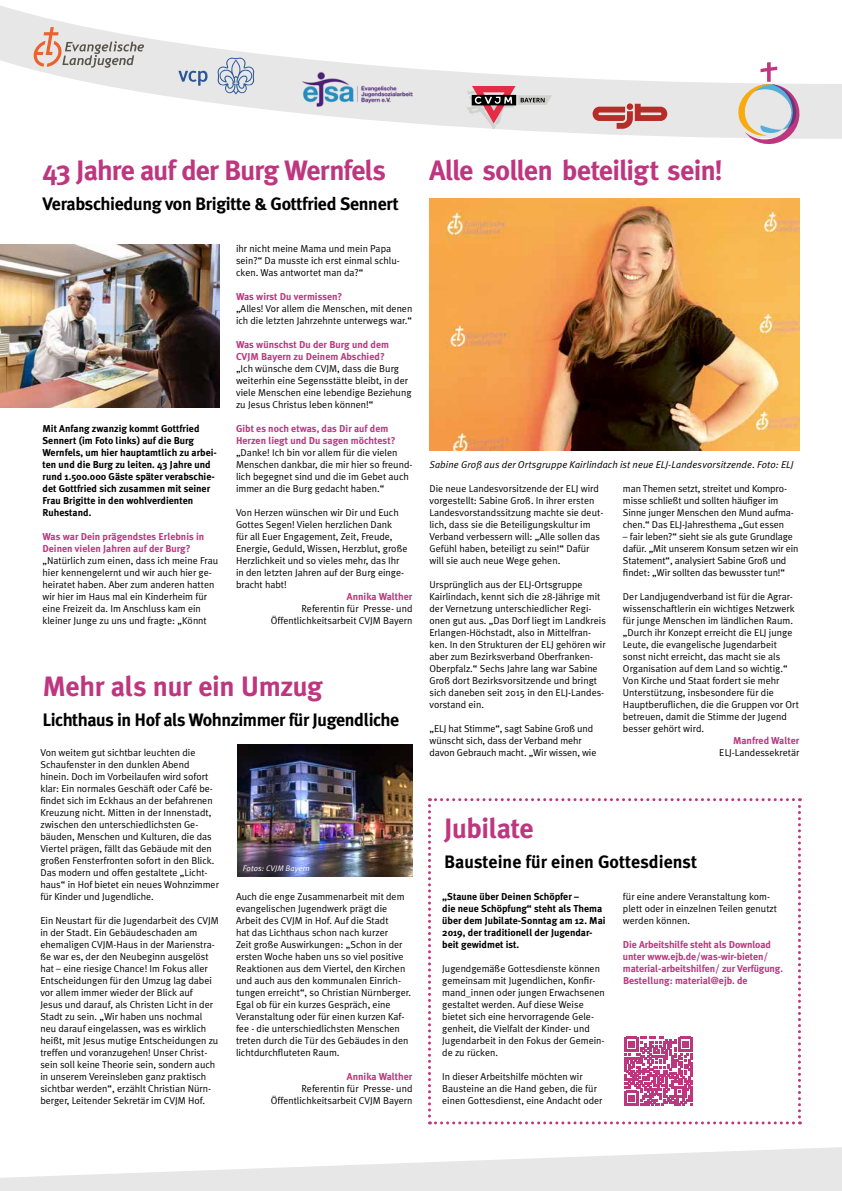
<style>
.page{position:relative;width:842px;height:1191px;background:#fff}
.page>*{position:absolute;margin:0;border:0;box-sizing:border-box;transform-origin:0 0}
.t1{font:700 28px "Meta Plus";letter-spacing:-.02em;color:#be367f}
.t2{font:700 28px "Meta";letter-spacing:-.01em;color:#be367f}
.t3{font:700 18px "Meta Plus";letter-spacing:-.02em;color:#000}
.t4{font:700 18px "Meta Plus";color:#000}
.t5{font:10px/12px "Meta Plus Normal";color:#000}
.t6{font:700 10px/12px "Meta Plus";color:#000}
.t7{font:700 10px/12px "Meta Plus";color:#be367f}
.t8{font:italic 10px "Meta Plus Normal";letter-spacing:.01em;color:#000}
.t9{font:italic 8px "Meta Plus Normal";letter-spacing:.015em;color:#fff}
</style>
<div class="page">
<svg style="left:0;top:1147px;width:842px;height:44px"></svg>
<img style="left:429px;top:198px;width:370px;height:252px">
<img style="left:0;top:244px;width:219px;height:163px">
<img style="left:238px;top:744px;width:174px;height:132px">
<svg style="left:99px;top:84px;width:743px;height:55px;fill:#e7e7e7"></svg>
<svg style="left:0;top:5px;width:734px;height:79px"></svg>
<svg style="left:217px;top:57px;width:38px;height:38px"></svg>
<svg style="left:178px;top:71px;width:30px;height:15px"></svg>
<svg style="left:34px;top:27px;width:110px;height:41px;background:#d6cbc6"></svg>
<svg style="left:593px;top:103px;width:74px;height:26px;background:#ce8a87"></svg>
<svg style="left:734px;top:62px;width:70px;height:83px"></svg>
<svg style="left:466px;top:86px;width:86px;height:43px;background:#c9b2b4"></svg>
<img style="left:302px;top:69px;width:110px;height:43px">
<svg style="left:428px;top:798px;width:373px;height:326px"></svg>
<h1 class="t1" style="left:43px;top:154px;width:345px">43 Jahre auf der Burg Wernfels</h1>
<h2 class="t3" style="left:43px;top:193px;width:358px">Verabschiedung von Brigitte &amp; Gottfried Sennert</h2>
<p class="t6" style="left:43px;top:422px;width:176px">Mit Anfang zwanzig kommt Gottfried Sennert (im Foto links) auf die Burg Wernfels, um hier hauptamtlich zu arbei&shy;ten und die Burg zu leiten. 43 Jahre und rund 1.500.000 Gäste später verabschie&shy;det Gottfried sich zusammen mit seiner Frau Brigitte in den wohlverdienten Ruhestand.</p>
<p class="t7" style="left:43px;top:530px;width:163px">Was war Dein prägendstes Erlebnis in<br>Deinen vielen Jahren auf der Burg?</p>
<p class="t5" style="left:43px;top:554px;width:177px">„Natürlich zum einen, dass ich meine Frau hier kennengelernt und wir auch hier ge&shy;heiratet haben. Aber zum anderen hatten wir hier im Haus mal ein Kinderheim für eine Freizeit da. Im Anschluss kam ein kleiner Junge zu uns und fragte: „Könnt</p>
<p class="t5" style="left:236px;top:242px;width:165px">ihr nicht meine Mama und mein Papa sein?“ Da musste ich erst einmal schlu&shy;cken. Was antwortet man da?“</p>
<p class="t7" style="left:236px;top:290px;width:108px">Was wirst Du vermissen?</p>
<p class="t5" style="left:236px;top:302px;width:178px">„Alles! Vor allem die Menschen, mit denen ich die letzten Jahrzehnte unterwegs war.“</p>
<p class="t7" style="left:236px;top:338px;width:155px">Was wünschst Du der Burg und dem<br>CVJM Bayern zu Deinem Abschied?</p>
<p class="t5" style="left:236px;top:362px;width:177px">„Ich wünsche dem CVJM, dass die Burg weiterhin eine Segensstätte bleibt, in der viele Menschen eine lebendige Beziehung zu Jesus Christus leben können!“</p>
<p class="t7" style="left:236px;top:422px;width:161px">Gibt es noch etwas, das Dir auf dem<br>Herzen liegt und Du sagen möchtest?</p>
<p class="t5" style="left:236px;top:446px;width:178px">„Danke! Ich bin vor allem für die vielen Menschen dankbar, die mir hier so freund&shy;lich begegnet sind und die im Gebet auch immer an die Burg gedacht haben.“</p>
<p class="t5" style="left:236px;top:506px;width:173px">Von Herzen wünschen wir Dir und Euch Gottes Segen! Vielen herzlichen Dank<br>für all Euer Engagement, Zeit, Freude, Energie, Geduld, Wissen, Herzblut, große Herzlichkeit und so vieles mehr, das Ihr in den letzten Jahren auf der Burg einge&shy;bracht habt!</p>
<p class="t7" style="left:347px;top:590px;width:67px">Annika Walther</p>
<p class="t5" style="left:271px;top:602px;width:143px;text-align:right">Referentin für Presse- und<br>Öffentlichkeitsarbeit CVJM Bayern</p>
<h1 class="t1" style="left:43px;top:670px;width:282px">Mehr als nur ein Umzug</h1>
<h2 class="t3" style="left:43px;top:709px;width:358px">Lichthaus in Hof als Wohnzimmer für Jugendliche</h2>
<p class="t5" style="left:40px;top:746px;width:180px">Von weitem gut sichtbar leuchten die Schaufenster in den dunklen Abend hinein. Doch im Vorbeilaufen wird sofort klar: Ein normales Geschäft oder Café be&shy;findet sich im Eckhaus an der befahrenen Kreuzung nicht. Mitten in der Innenstadt, zwischen den unterschiedlichsten Ge&shy;bäuden, Menschen und Kulturen, die das Viertel prägen, fällt das Gebäude mit den großen Fensterfronten sofort in den Blick.<br>Das modern und offen gestaltete „Licht&shy;haus“ in Hof bietet ein neues Wohnzimmer für Kinder und Jugendliche.</p>
<p class="t5" style="left:40px;top:914px;width:180px">Ein Neustart für die Jugendarbeit des CVJM in der Stadt. Ein Gebäudeschaden am ehemaligen CVJM-Haus in der Marienstra&shy;ße war es, der den Neubeginn ausgelöst hat – eine riesige Chance! Im Fokus aller Entscheidungen für den Umzug lag dabei vor allem immer wieder der Blick auf<br>Jesus und darauf, als Christen Licht in der Stadt zu sein. „Wir haben uns nochmal neu darauf eingelassen, was es wirklich heißt, mit Jesus mutige Entscheidungen zu treffen und voranzugehen! Unser Christ&shy;sein soll keine Theorie sein, sondern auch in unserem Vereinsleben ganz praktisch sichtbar werden“, erzählt Christian Nürn&shy;berger, Leitender Sekretär im CVJM Hof.</p>
<p class="t9" style="left:243px;top:863px;width:69px">Fotos: CVJM Bayern</p>
<p class="t5" style="left:236px;top:890px;width:177px">Auch die enge Zusammenarbeit mit dem evangelischen Jugendwerk prägt die Arbeit des CVJM in Hof. Auf die Stadt<br>hat das Lichthaus schon nach kurzer<br>Zeit große Auswirkungen: „Schon in der ersten Woche haben uns so viel positive Reaktionen aus dem Viertel, den Kirchen und auch aus den kommunalen Einrich&shy;tungen erreicht“, so Christian Nürnberger.<br>Egal ob für ein kurzes Gespräch, eine Veranstaltung oder für einen kurzen Kaf&shy;fee - die unterschiedlichsten Menschen treten durch die Tür des Gebäudes in den lichtdurchfluteten Raum.</p>
<p class="t7" style="left:347px;top:1070px;width:67px">Annika Walther</p>
<p class="t5" style="left:271px;top:1082px;width:143px;text-align:right">Referentin für Presse- und<br>Öffentlichkeitsarbeit CVJM Bayern</p>
<h1 class="t2" style="left:429px;top:154px;width:294px">Alle sollen beteiligt sein!</h1>
<p class="t8" style="left:429px;top:459px;width:365px">Sabine Groß aus der Ortsgruppe Kairlindach ist neue ELJ-Landesvorsitzende. Foto: ELJ</p>
<p class="t5" style="left:429px;top:482px;width:175px">Die neue Landesvorsitzende der ELJ wird vorgestellt: Sabine Groß. In ihrer ersten Landesvorstandssitzung machte sie deut&shy;lich, dass sie die Beteiligungskultur im Verband verbessern will: „Alle sollen das Gefühl haben, beteiligt zu sein!“ Dafür will sie auch neue Wege gehen.</p>
<p class="t5" style="left:429px;top:578px;width:178px">Ursprünglich aus der ELJ-Ortsgruppe Kairlindach, kennt sich die 28-Jährige mit der Vernetzung unterschiedlicher Regi&shy;onen gut aus. „Das Dorf liegt im Landkreis Erlangen-Höchstadt, also in Mittelfran&shy;ken. In den Strukturen der ELJ gehören wir aber zum Bezirksverband Oberfranken-Oberpfalz.“ Sechs Jahre lang war Sabine Groß dort Bezirksvorsitzende und bringt sich daneben seit 2015 in den ELJ-Landes&shy;vorstand ein.</p>
<p class="t5" style="left:429px;top:722px;width:168px">„ELJ hat Stimme“, sagt Sabine Groß und wünscht sich, dass der Verband mehr davon Gebrauch macht. „Wir wissen, wie</p>
<p class="t5" style="left:623px;top:482px;width:172px">man Themen setzt, streitet und Kompro&shy;misse schließt und sollten häufiger im Sinne junger Menschen den Mund aufma&shy;chen.“ Das ELJ-Jahresthema „Gut essen</p>
<p class="t5" style="left:623px;top:530px;width:177px">– fair leben?“ sieht sie als gute Grundlage dafür. „Mit unserem Konsum setzen wir ein Statement“, analysiert Sabine Groß und findet: „Wir sollten das bewusster tun!“</p>
<p class="t5" style="left:623px;top:590px;width:177px">Der Landjugendverband ist für die Agrar&shy;wissenschaftlerin ein wichtiges Netzwerk für junge Menschen im ländlichen Raum. „Durch ihr Konzept erreicht die ELJ junge Leute, die evangelische Jugendarbeit sonst nicht erreicht, das macht sie als Organisation auf dem Land so wichtig.“ Von Kirche und Staat fordert sie mehr Unterstützung, insbesondere für die Hauptberuflichen, die die Gruppen vor Ort betreuen, damit die Stimme der Jugend besser gehört wird.</p>
<p class="t7" style="left:733px;top:734px;width:68px">Manfred Walter</p>
<p class="t5" style="left:719px;top:746px;width:82px">ELJ-Landessekretär</p>
<h1 class="t1" style="left:444px;top:812px;width:91px">Jubilate</h1>
<h2 class="t4" style="left:444px;top:851px;width:254px">Bausteine für einen Gottesdienst</h2>
<p class="t6" style="left:442px;top:890px;width:165px">„Staune über Deinen Schöpfer –<br>die neue Schöpfung“ steht als Thema über dem Jubilate-Sonntag am 12. Mai<br>2019, der traditionell der Jugendar&shy;beit gewidmet ist.</p>
<p class="t5" style="left:442px;top:962px;width:164px">Jugendgemäße Gottesdienste können gemeinsam mit Jugendlichen, Konfir&shy;mand_innen oder jungen Erwachsenen gestaltet werden. Auf diese Weise bietet sich eine hervorragende Gele&shy;genheit, die Vielfalt der Kinder- und Jugendarbeit in den Fokus der Gemein&shy;de zu rücken.</p>
<p class="t5" style="left:442px;top:1070px;width:162px">In dieser Arbeitshilfe möchten wir<br>Bausteine an die Hand geben, die für einen Gottesdienst, eine Andacht oder</p>
<p class="t5" style="left:623px;top:890px;width:156px">für eine andere Veranstaltung kom&shy;plett oder in einzelnen Teilen genutzt werden können.</p>
<p class="t7" style="left:623px;top:938px;width:162px">Die Arbeitshilfe steht als Download unter www.ejb.de/was-wir-bieten/ material-arbeitshilfen/ zur Verfügung.<br>Bestellung: material@ejb. de</p>
</div>
